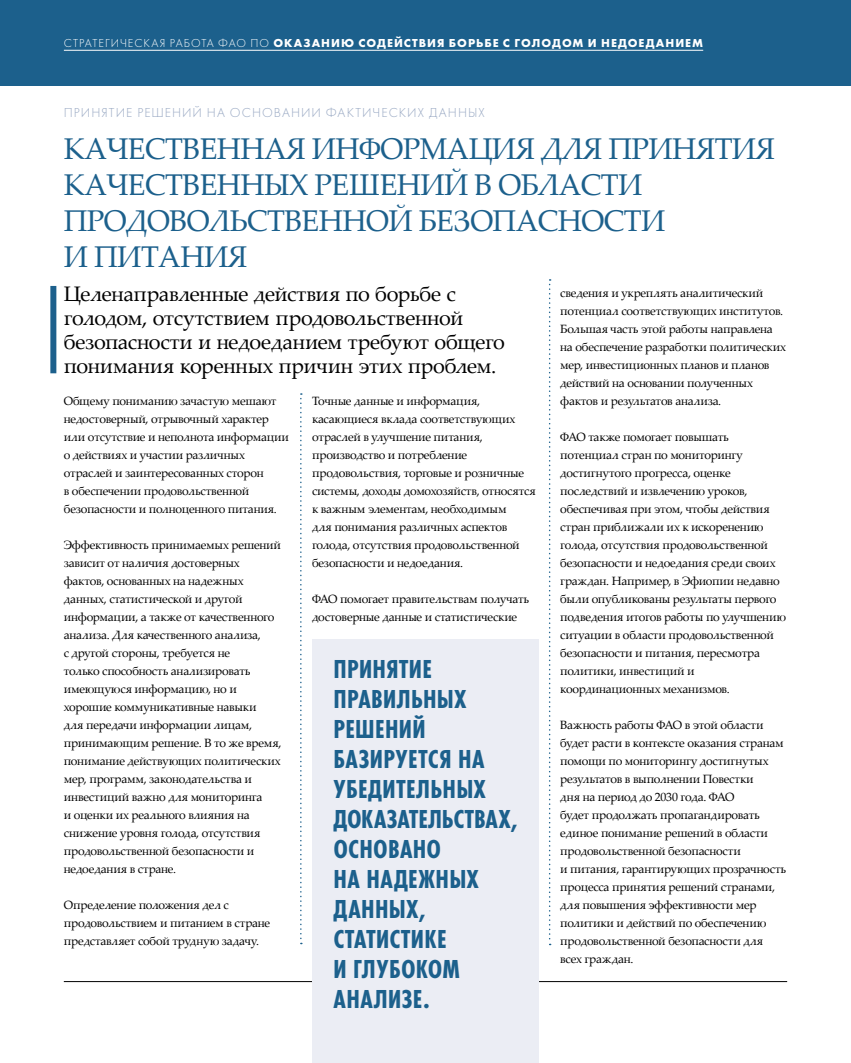
<style>
.page{position:relative;width:851px;height:1063px;background:#fff}
.page>*{position:absolute;margin:0;border:0;box-sizing:border-box;transform-origin:0 0}
.t1{font:30px/36px "Palatino Linotype";letter-spacing:-.02em;color:#1c608c}
.t2{font:700 27px/30px "Futura New Cond";letter-spacing:.01em;color:#1c608c}
.t3{font:21px/24px "Palatino Linotype";letter-spacing:-.015em;color:#000}
.t4{font:300 13.5px "Futura New";letter-spacing:.07em;color:#97a7c2}
.t5{font:12px/18px "Palatino Linotype";letter-spacing:-.02em;color:#000}
.t6{font:700 12px "Futura New";letter-spacing:.08em;color:#fff}
.s1{font-weight:300}
</style>
<div class="page">
<hr style="left:64px;top:981px;width:723px;height:1px;background:#000">
<div style="left:0;top:0;width:850px;height:85px;background:#1c608c"></div>
<hr style="left:64px;top:50px;width:639px;height:1px;background:#fff">
<div style="left:50px;top:286px;width:6px;height:87px;background:#1c608c"></div>
<div style="left:312px;top:639px;width:227px;height:424px;background:#ebedf4"></div>
<svg style="left:300px;top:393px;width:2px;height:551px"></svg>
<svg style="left:549px;top:279px;width:1px;height:666px"></svg>
<p class="t6" style="left:64px;top:35px;width:640px"><span class="s1">СТРАТЕГИЧЕСКАЯ РАБОТА ФАО ПО</span> ОКАЗАНИЮ СОДЕЙСТВИЯ БОРЬБЕ С ГОЛОДОМ И НЕДОЕДАНИЕМ</p>
<p class="t4" style="left:64px;top:105px;width:422px">ПРИНЯТИЕ РЕШЕНИЙ НА ОСНОВАНИИ ФАКТИЧЕСКИХ ДАННЫХ</p>
<h1 class="t1" style="left:64px;top:129px;width:712px">КАЧЕСТВЕННАЯ ИНФОРМАЦИЯ ДЛЯ ПРИНЯТИЯ<br>КАЧЕСТВЕННЫХ РЕШЕНИЙ В ОБЛАСТИ<br>ПРОДОВОЛЬСТВЕННОЙ БЕЗОПАСНОСТИ<br>И ПИТАНИЯ</h1>
<h3 class="t3" style="left:64px;top:281px;width:442px">Целенаправленные действия по борьбе с голодом, отсутствием продовольственной безопасности и недоеданием требуют общего понимания коренных причин этих проблем.</h3>
<p class="t5" style="left:312px;top:392px;width:225px">Точные данные и информация, касающиеся вклада соответствующих отраслей в улучшение питания, производство и потребление продовольствия, торговые и розничные системы, доходы домохозяйств, относятся к важным элементам, необходимым<br>для понимания различных аспектов голода, отсутствия продовольственной безопасности и недоедания.</p>
<p class="t5" style="left:312px;top:590px;width:219px">ФАО помогает правительствам получать достоверные данные и статистические</p>
<p class="t5" style="left:64px;top:392px;width:226px">Общему пониманию зачастую мешают недостоверный, отрывочный характер или отсутствие и неполнота информации о действиях и участии различных отраслей и заинтересованных сторон<br>в обеспечении продовольственной безопасности и полноценного питания.</p>
<p class="t5" style="left:64px;top:536px;width:219px">Эффективность принимаемых решений зависит от наличия достоверных фактов, основанных на надежных данных, статистической и другой информации, а также от качественного анализа. Для качественного анализа,<br>с другой стороны, требуется не<br>только способность анализировать имеющуюся информацию, но и хорошие коммуникативные навыки<br>для передачи информации лицам, принимающим решение. В то же время, понимание действующих политических мер, программ, законодательства и инвестиций важно для мониторинга<br>и оценки их реального влияния на снижение уровня голода, отсутствия продовольственной безопасности и недоедания в стране.</p>
<p class="t5" style="left:64px;top:896px;width:208px">Определение положения дел с продовольствием и питанием в стране представляет собой трудную задачу.</p>
<h2 class="t2" style="left:333px;top:654px;width:185px">ПРИНЯТИЕ<br>ПРАВИЛЬНЫХ<br>РЕШЕНИЙ<br>БАЗИРУЕТСЯ НА<br>УБЕДИТЕЛЬНЫХ<br>ДОКАЗАТЕЛЬСТВАХ,<br>ОСНОВАНО<br>НА НАДЕЖНЫХ<br>ДАННЫХ,<br>СТАТИСТИКЕ<br>И ГЛУБОКОМ<br>АНАЛИЗЕ.</h2>
<p class="t5" style="left:560px;top:284px;width:227px">сведения и укреплять аналитический потенциал соответствующих институтов.<br>Большая часть этой работы направлена на обеспечение разработки политических мер, инвестиционных планов и планов действий на основании полученных фактов и результатов анализа.</p>
<p class="t5" style="left:560px;top:428px;width:227px">ФАО также помогает повышать потенциал стран по мониторингу достигнутого прогресса, оценке последствий и извлечению уроков, обеспечивая при этом, чтобы действия стран приближали их к искоренению голода, отсутствия продовольственной безопасности и недоедания среди своих граждан. Например, в Эфиопии недавно были опубликованы результаты первого подведения итогов работы по улучшению ситуации в области продовольственной безопасности и питания, пересмотра политики, инвестиций и координационных механизмов.</p>
<p class="t5" style="left:560px;top:716px;width:227px">Важность работы ФАО в этой области будет расти в контексте оказания странам помощи по мониторингу достигнутых результатов в выполнении Повестки<br>дня на период до 2030 года. ФАО<br>будет продолжать пропагандировать единое понимание решений в области продовольственной безопасности<br>и питания, гарантирующих прозрачность процесса принятия решений странами, для повышения эффективности мер политики и действий по обеспечению продовольственной безопасности для всех граждан.</p>
</div>
